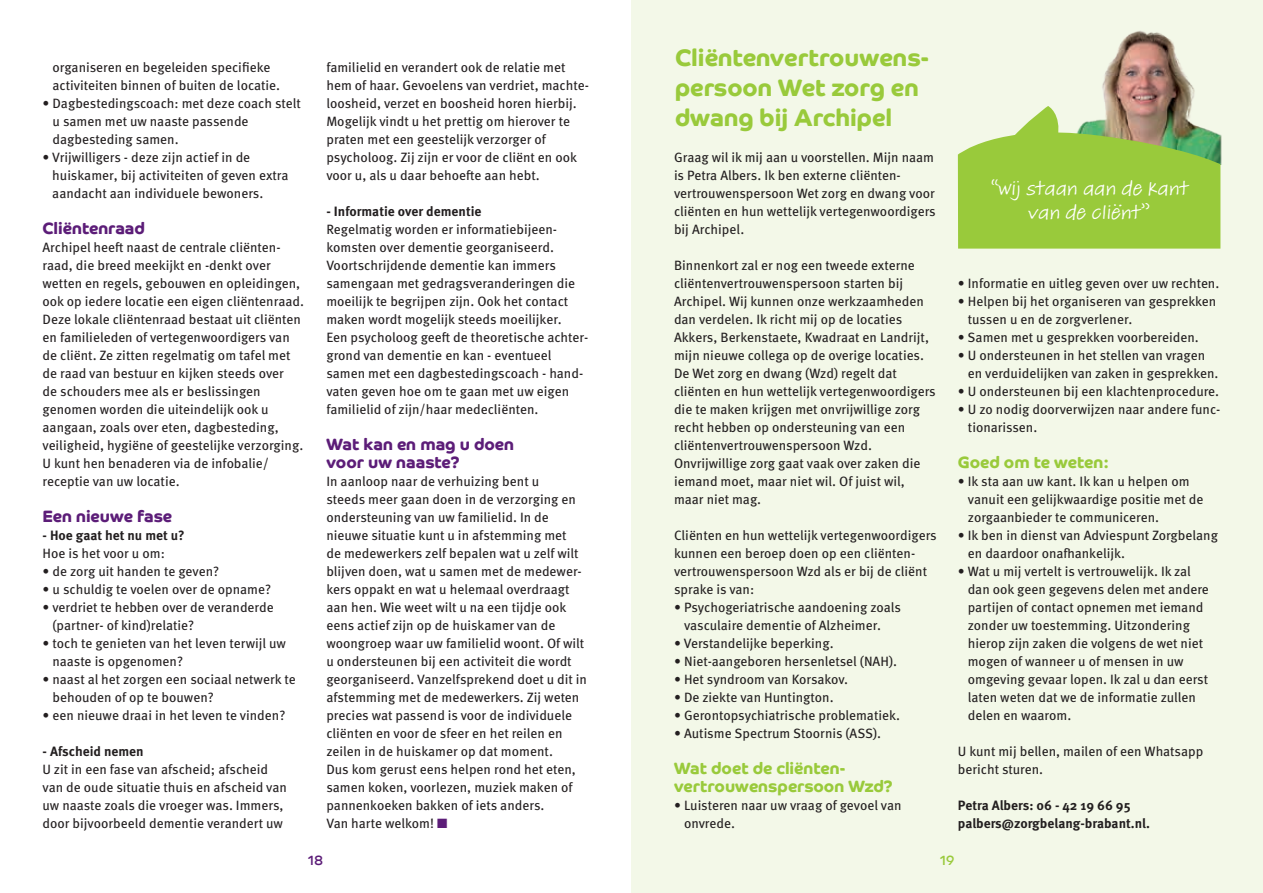
<style>
.page{position:relative;width:1263px;height:893px;background:#fff}
.page>*{position:absolute;margin:0;border:0;box-sizing:border-box;transform-origin:0 0}
.t1{font:700 24px/30px "Co Headline";color:#99ca3b}
.t2{font:21px/24px "Adobe Handwriting Tiffany";color:#fff;text-align:center}
.t3{font:700 16.5px/18px "Co Headline";color:#99ca3b}
.t4{font:700 16.5px/18px "Co Headline";color:#5c1d78}
.t5{font:13.5px/18px "Meta Pro";color:#231f20}
.t6{font:700 13.5px/18px "Meta Pro";color:#231f20}
.t7{font:13.5px "Co Headline";color:#5c1d78}
.t8{font:13.5px "Co Headline";color:#99ca3b}
.s1{color:#5c1d78}
</style>
<div class="page">
<div style="left:631px;top:0;width:632px;height:893px;background:#f3f8e8"></div>
<img style="left:1102px;top:31px;width:120px;height:133px">
<svg style="left:958px;top:106px;width:262px;height:143px;background:#a0c854"></svg>
<p class="t5" style="left:53px;top:57px;width:229px">organiseren en begeleiden specifieke activiteiten binnen of buiten de locatie.</p>
<p class="t5" style="left:53px;top:93px;width:250px;text-indent:-10px">• Dagbestedingscoach: met deze coach stelt u samen met uw naaste passende dagbesteding samen.</p>
<p class="t5" style="left:52px;top:147px;width:238px;text-indent:-10px">• Vrijwilligers - deze zijn actief in de huiskamer, bij activiteiten of geven extra aandacht aan individuele bewoners.</p>
<p class="t4" style="left:43px;top:219px;width:104px">Cliëntenraad</p>
<p class="t5" style="left:43px;top:237px;width:263px">Archipel heeft naast de centrale cliënten&shy;raad, die breed meekijkt en -denkt over wetten en regels, gebouwen en opleidingen, ook op iedere locatie een eigen cliëntenraad.<br>Deze lokale cliëntenraad bestaat uit cliënten en familieleden of vertegenwoordigers van de cliënt. Ze zitten regelmatig om tafel met de raad van bestuur en kijken steeds over<br>de schouders mee als er beslissingen genomen worden die uiteindelijk ook u aangaan, zoals over eten, dagbesteding, veiligheid, hygiëne of geestelijke verzorging.<br>U kunt hen benaderen via de infobalie/ receptie van uw locatie.</p>
<p class="t4" style="left:43px;top:507px;width:131px">Een nieuwe fase</p>
<p class="t6" style="left:43px;top:525px;width:144px">- Hoe gaat het nu met u?</p>
<p class="t5" style="left:43px;top:543px;width:124px">Hoe is het voor u om:</p>
<p class="t5" style="left:43px;top:561px;width:178px">• de zorg uit handen te geven?</p>
<p class="t5" style="left:43px;top:579px;width:230px">• u schuldig te voelen over de opname?</p>
<p class="t5" style="left:52px;top:597px;width:223px;text-indent:-10px">• verdriet te hebben over de veranderde (partner- of kind)relatie?</p>
<p class="t5" style="left:53px;top:633px;width:235px;text-indent:-10px">• toch te genieten van het leven terwijl uw naaste is opgenomen?</p>
<p class="t5" style="left:53px;top:669px;width:245px;text-indent:-10px">• naast al het zorgen een sociaal netwerk te behouden of op te bouwen?</p>
<p class="t5" style="left:43px;top:705px;width:244px">• een nieuwe draai in het leven te vinden?</p>
<p class="t6" style="left:43px;top:741px;width:103px">- Afscheid nemen</p>
<p class="t5" style="left:43px;top:759px;width:246px">U zit in een fase van afscheid; afscheid van de oude situatie thuis en afscheid van uw naaste zoals die vroeger was. Immers, door bijvoorbeeld dementie verandert uw</p>
<p class="t5" style="left:326px;top:57px;width:264px">familielid en verandert ook de relatie met hem of haar. Gevoelens van verdriet, machte&shy;loosheid, verzet en boosheid horen hierbij.<br>Mogelijk vindt u het prettig om hierover te praten met een geestelijk verzorger of psycholoog. Zij zijn er voor de cliënt en ook voor u, als u daar behoefte aan hebt.</p>
<p class="t6" style="left:326px;top:201px;width:157px">- Informatie over dementie</p>
<p class="t5" style="left:326px;top:219px;width:263px">Regelmatig worden er informatiebijeen&shy;komsten over dementie georganiseerd.<br>Voortschrijdende dementie kan immers samengaan met gedragsveranderingen die moeilijk te begrijpen zijn. Ook het contact maken wordt mogelijk steeds moeilijker.<br>Een psycholoog geeft de theoretische achter&shy;grond van dementie en kan - eventueel samen met een dagbestedingscoach - hand&shy;vaten geven hoe om te gaan met uw eigen familielid of zijn/haar medecliënten.</p>
<p class="t4" style="left:326px;top:435px;width:189px">Wat kan en mag u doen voor uw naaste?</p>
<p class="t5" style="left:326px;top:471px;width:262px">In aanloop naar de verhuizing bent u<br>steeds meer gaan doen in de verzorging en ondersteuning van uw familielid. In de nieuwe situatie kunt u in afstemming met<br>de medewerkers zelf bepalen wat u zelf wilt blijven doen, wat u samen met de medewer&shy;kers oppakt en wat u helemaal overdraagt aan hen. Wie weet wilt u na een tijdje ook eens actief zijn op de huiskamer van de woongroep waar uw familielid woont. Of wilt u ondersteunen bij een activiteit die wordt georganiseerd. Vanzelfsprekend doet u dit in afstemming met de medewerkers. Zij weten precies wat passend is voor de individuele cliënten en voor de sfeer en het reilen en zeilen in de huiskamer op dat moment.<br>Dus kom gerust eens helpen rond het eten, samen koken, voorlezen, muziek maken of pannenkoeken bakken of iets anders.<br>Van harte welkom! <span class="s1">■</span></p>
<h1 class="t1" style="left:675px;top:43px;width:255px">Cliëntenvertrouwens&shy;persoon Wet zorg en dwang bij Archipel</h1>
<p class="t5" style="left:674px;top:147px;width:263px">Graag wil ik mij aan u voorstellen. Mijn naam is Petra Albers. Ik ben externe cliënten&shy;vertrouwenspersoon Wet zorg en dwang voor cliënten en hun wettelijk vertegenwoordigers bij Archipel.</p>
<p class="t5" style="left:674px;top:255px;width:263px">Binnenkort zal er nog een tweede externe cliëntenvertrouwenspersoon starten bij Archipel. Wij kunnen onze werkzaamheden dan verdelen. Ik richt mij op de locaties Akkers, Berkenstaete, Kwadraat en Landrijt, mijn nieuwe collega op de overige locaties.<br>De Wet zorg en dwang (Wzd) regelt dat cliënten en hun wettelijk vertegenwoordigers die te maken krijgen met onvrijwillige zorg recht hebben op ondersteuning van een cliëntenvertrouwenspersoon Wzd.<br>Onvrijwillige zorg gaat vaak over zaken die iemand moet, maar niet wil. Of juist wil, maar niet mag.</p>
<p class="t5" style="left:674px;top:525px;width:264px">Cliënten en hun wettelijk vertegenwoordigers kunnen een beroep doen op een cliënten&shy;vertrouwenspersoon Wzd als er bij de cliënt sprake is van:</p>
<p class="t5" style="left:684px;top:597px;width:218px;text-indent:-10px">• Psychogeriatrische aandoening zoals vasculaire dementie of Alzheimer.</p>
<p class="t5" style="left:674px;top:633px;width:161px">• Verstandelijke beperking.</p>
<p class="t5" style="left:674px;top:651px;width:225px">• Niet-aangeboren hersenletsel (NAH).</p>
<p class="t5" style="left:674px;top:669px;width:176px">• Het syndroom van Korsakov.</p>
<p class="t5" style="left:674px;top:687px;width:161px">• De ziekte van Huntington.</p>
<p class="t5" style="left:674px;top:705px;width:228px">• Gerontopsychiatrische problematiek.</p>
<p class="t5" style="left:674px;top:723px;width:209px">• Autisme Spectrum Stoornis (ASS).</p>
<p class="t3" style="left:674px;top:759px;width:220px">Wat doet de cliënten&shy;vertrouwenspersoon Wzd?</p>
<p class="t5" style="left:684px;top:795px;width:219px;text-indent:-10px">• Luisteren naar uw vraag of gevoel van onvrede.</p>
<h2 class="t2" style="left:990px;top:176px;width:200px">“wij staan aan de kant van de cliënt”</h2>
<p class="t5" style="left:958px;top:273px;width:263px">• Informatie en uitleg geven over uw rechten.</p>
<p class="t5" style="left:968px;top:291px;width:250px;text-indent:-10px">• Helpen bij het organiseren van gesprekken tussen u en de zorgverlener.</p>
<p class="t5" style="left:958px;top:327px;width:243px">• Samen met u gesprekken voorbereiden.</p>
<p class="t5" style="left:968px;top:345px;width:252px;text-indent:-10px">• U ondersteunen in het stellen van vragen en verduidelijken van zaken in gesprekken.</p>
<p class="t5" style="left:958px;top:381px;width:263px">• U ondersteunen bij een klachtenprocedure.</p>
<p class="t5" style="left:968px;top:399px;width:254px;text-indent:-10px">• U zo nodig doorverwijzen naar andere func&shy;tionarissen.</p>
<p class="t3" style="left:958px;top:453px;width:153px">Goed om te weten:</p>
<p class="t5" style="left:968px;top:471px;width:237px;text-indent:-10px">• Ik sta aan uw kant. Ik kan u helpen om vanuit een gelijkwaardige positie met de zorgaanbieder te communiceren.</p>
<p class="t5" style="left:968px;top:525px;width:252px;text-indent:-10px">• Ik ben in dienst van Adviespunt Zorgbelang en daardoor onafhankelijk.</p>
<p class="t5" style="left:968px;top:561px;width:243px;text-indent:-10px">• Wat u mij vertelt is vertrouwelijk. Ik zal dan ook geen gegevens delen met andere partijen of contact opnemen met iemand zonder uw toestemming. Uitzondering hierop zijn zaken die volgens de wet niet mogen of wanneer u of mensen in uw omgeving gevaar lopen. Ik zal u dan eerst laten weten dat we de informatie zullen delen en waarom.</p>
<p class="t5" style="left:958px;top:741px;width:247px">U kunt mij bellen, mailen of een Whatsapp bericht sturen.</p>
<p class="t6" style="left:958px;top:795px;width:194px">Petra Albers: 06 - 42 19 66 95 palbers@zorgbelang-brabant.nl.</p>
<p class="t7" style="left:308px;top:852px;width:17px">18</p>
<p class="t8" style="left:940px;top:852px;width:16px">19</p>
</div>
